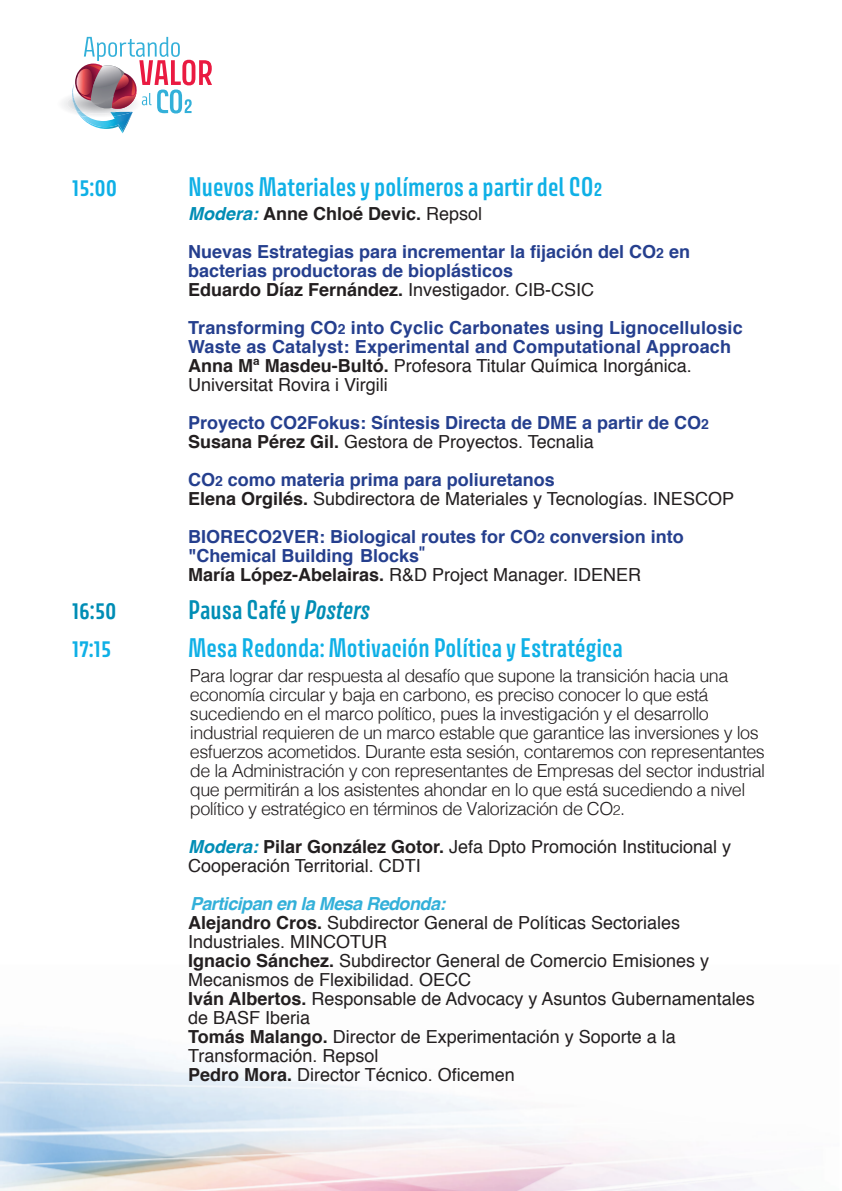
<style>
.page{position:relative;width:842px;height:1191px;background:#fff}
.page>*{position:absolute;margin:0;border:0;box-sizing:border-box;transform-origin:0 0}
.t1{font:600 24px "Avory I Latn";color:#0fb0e6}
.t2{font:600 24px "Avory I Latn";color:#008db5}
.t3{font:18px/19px "Helvetica";color:#231f20}
.t4{font:300 18px/19px "Helvetica";letter-spacing:-.03em;color:#231f20}
.t5{font:700 18px/19px "Helvetica";color:#253f8e}
.t6{font:700 18px "Helvetica";color:#231f20}
.t7{font:italic 700 18px "Helvetica";letter-spacing:-.03em;color:#33b0d9}
.s1{font-size:20px}
.s2{font-style:italic;color:#008db5}
.s3{font-weight:400}
.s4{font-size:14px}
.s5{font-weight:700}
.s6{font-family:"Avory I Latn Me";font-weight:400;font-size:20px}
.s7{font-style:italic}
.s8{font-weight:700;font-style:italic;color:#008db5}
</style>
<div class="page">
<svg style="left:63px;top:37px;width:149px;height:96px"></svg>
<p class="t1" style="left:72px;top:171px;width:47px">15:00</p>
<p class="t1" style="left:188px;top:171px;width:416px">Nuevos Materiales y polímeros a partir del CO<span class="s1">2</span></p>
<p class="t6" style="left:188px;top:199px;width:296px"><span class="s2">Modera:</span> Anne Chloé Devic. <span class="s3">Repsol</span></p>
<p class="t5" style="left:188px;top:243px;width:503px">Nuevas Estrategias para incrementar la fijación del CO<span class="s4">2</span> en bacterias productoras de bioplásticos</p>
<p class="t6" style="left:188px;top:275px;width:408px">Eduardo Díaz Fernández. <span class="s3">Investigador. CIB-CSIC</span></p>
<p class="t5" style="left:188px;top:319px;width:556px">Transforming CO<span class="s4">2</span> into Cyclic Carbonates using Lignocellulosic<br>Waste as Catalyst: Experimental and Computational Approach</p>
<p class="t3" style="left:188px;top:357px;width:505px"><span class="s5">Anna Mª Masdeu-Bultó.</span> Profesora Titular Química Inorgánica.<br>Universitat Rovira i Virgili</p>
<p class="t5" style="left:188px;top:414px;width:522px">Proyecto CO2Fokus: Síntesis Directa de DME a partir de CO<span class="s4">2</span></p>
<p class="t3" style="left:188px;top:433px;width:407px"><span class="s5">Susana Pérez Gil.</span> Gestora de Proyectos. Tecnalia</p>
<p class="t5" style="left:188px;top:471px;width:368px">CO<span class="s4">2</span> como materia prima para poliuretanos</p>
<p class="t3" style="left:188px;top:490px;width:547px"><span class="s5">Elena Orgilés.</span> Subdirectora de Materiales y Tecnologías. INESCOP</p>
<p class="t5" style="left:188px;top:528px;width:497px">BIORECO2VER: Biological routes for CO<span class="s4">2</span> conversion into "Chemical Building Blocks<span class="s6">"</span></p>
<p class="t3" style="left:188px;top:566px;width:455px"><span class="s5">María López-Abelairas.</span> R&amp;D Project Manager. IDENER</p>
<p class="t2" style="left:72px;top:595px;width:46px">16:50</p>
<p class="t2" style="left:188px;top:595px;width:183px">Pausa Café y <span class="s7">Posters</span></p>
<p class="t1" style="left:72px;top:633px;width:41px">17:15</p>
<p class="t1" style="left:188px;top:633px;width:436px">Mesa Redonda: Motivación Política y Estratégica</p>
<p class="t4" style="left:190px;top:665px;width:577px">Para lograr dar respuesta al desafío que supone la transición hacia una economía circular y baja en carbono, es preciso conocer lo que está sucediendo en el marco político, pues la investigación y el desarrollo industrial requieren de un marco estable que garantice las inversiones y los esfuerzos acometidos. Durante esta sesión, contaremos con representantes de la Administración y con representantes de Empresas del sector industrial que permitirán a los asistentes ahondar en lo que está sucediendo a nivel político y estratégico en términos de Valorización de CO<span class="s4">2</span>.</p>
<p class="t3" style="left:188px;top:838px;width:545px"><span class="s8">Modera:</span> <span class="s5">Pilar González Gotor.</span> Jefa Dpto Promoción Institucional y<br>Cooperación Territorial. CDTI</p>
<p class="t7" style="left:190px;top:889px;width:257px">Participan en la Mesa Redonda:</p>
<p class="t3" style="left:188px;top:914px;width:494px"><span class="s5">Alejandro Cros.</span> Subdirector General de Políticas Sectoriales<br>Industriales. MINCOTUR</p>
<p class="t3" style="left:188px;top:952px;width:523px"><span class="s5">Ignacio Sánchez.</span> Subdirector General de Comercio Emisiones y<br>Mecanismos de Flexibilidad. OECC</p>
<p class="t3" style="left:188px;top:990px;width:568px"><span class="s5">Iván Albertos.</span> Responsable de Advocacy y Asuntos Gubernamentales de BASF Iberia</p>
<p class="t3" style="left:188px;top:1028px;width:489px"><span class="s5">Tomás Malango.</span> Director de Experimentación y Soporte a la<br>Transformación. Repsol</p>
<p class="t3" style="left:188px;top:1066px;width:328px"><span class="s5">Pedro Mora.</span> Director Técnico. Oficemen</p>
</div>
